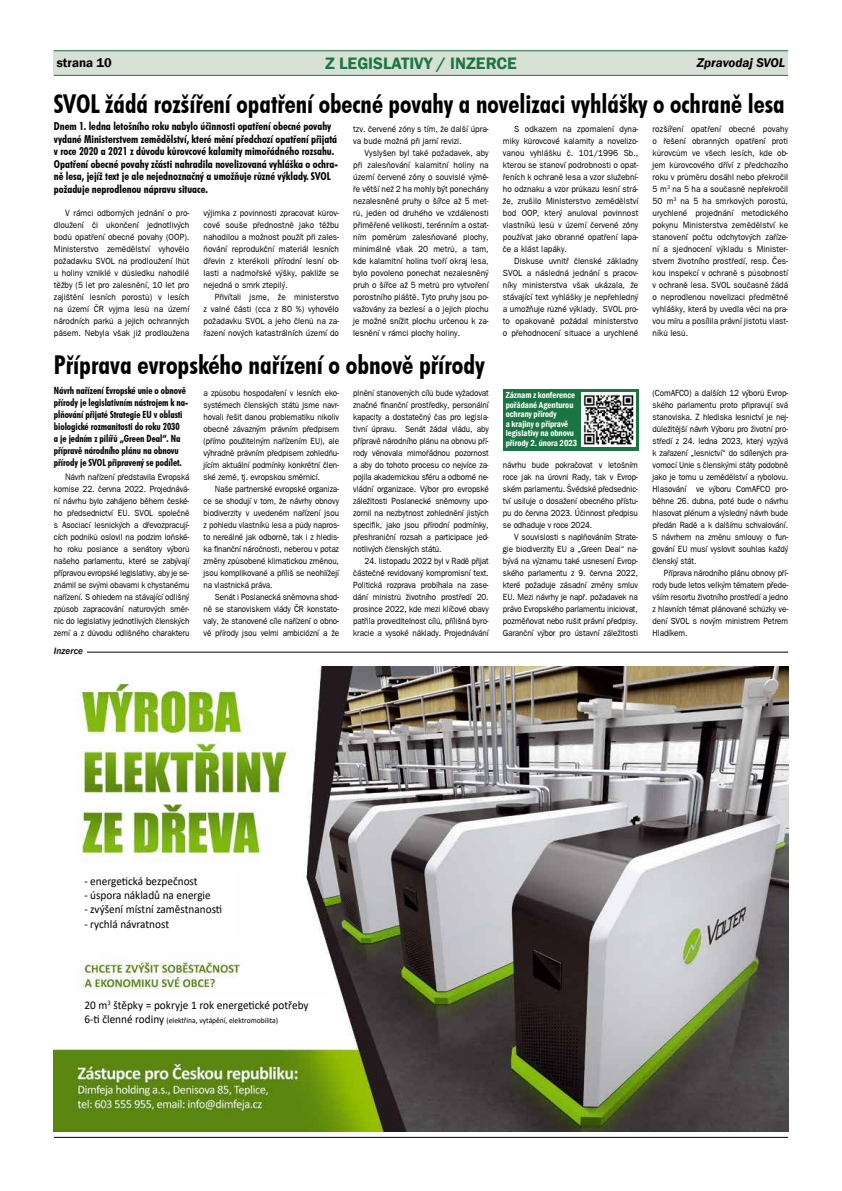
<style>
.page{position:relative;width:842px;height:1191px;background:#fff}
.page>*{position:absolute;margin:0;border:0;box-sizing:border-box;transform-origin:0 0}
.t1{font:26px "Futura Bd Cn AT";color:#000}
.t2{font:600 17px "Franklin Gothic";color:#1b7542}
.t3{font:italic 600 13px "Franklin Gothic";color:#000}
.t4{font:600 13px "Franklin Gothic";color:#000}
.t5{font:11.7px "Calibri";color:#000;scale:.96 1}
.t6{font:11px/12.5px "Futura Bd Cn AT";color:#000}
.t7{font:10px/12px "Futura Bd Cn AT";letter-spacing:-.005em;color:#000}
.t8{font:italic 500 9.5px "Franklin Gothic";color:#000}
.t9{font:9px/12px "Frankfurt Gothic";letter-spacing:-.01em;color:#000;text-align:justify;scale:.9 1}
.t10{font:9px/12px "Frankfurt Gothic";letter-spacing:-.01em;color:#000;text-align:justify;scale:.92 1}
.t11{font:600 condensed 9px/9.5px "Franklin Gothic";color:#fff}
.t12{font:8px "Calibri";letter-spacing:-.005em;color:#000;scale:.95 1}
.s1{font-size:9.3px}
.s2{font-size:11.7px}
</style>
<div class="page">
<hr style="left:54px;top:1137px;width:734px;height:1px;background:#000">
<div style="left:54px;top:50px;width:734px;height:25px;background:#d7e0d4"></div>
<hr style="left:54px;top:51px;width:734px;height:1px;background:#1b7542">
<hr style="left:54px;top:75px;width:734px;height:1px;background:#1b7542">
<hr style="left:87px;top:651px;width:701px;height:1px;background:#000">
<img style="left:54px;top:666px;width:734px;height:465px">
<div style="left:81px;top:873px;width:153px;height:63px;background:#fff"></div>
<div style="left:82px;top:997px;width:247px;height:33px;background:#fff"></div>
<div style="left:503px;top:389px;width:135px;height:61px;background:#1b7542"></div>
<img style="left:581px;top:393px;width:54px;height:54px">
<h3 class="t4" style="left:57px;top:55px;width:56px">strana 10</h3>
<h2 class="t2" style="left:325px;top:53px;width:193px">Z LEGISLATIVY / INZERCE</h2>
<h3 class="t3" style="left:697px;top:55px;width:90px">Zpravodaj SVOL</h3>
<h1 class="t1" style="left:54px;top:89px;width:732px">SVOL žádá rozšíření opatření obecné povahy a novelizaci vyhlášky o ochraně lesa</h1>
<p class="t6" style="left:54px;top:120px;width:286px">Dnem 1. ledna letošního roku nabylo účinnosti opatření obecné povahy vydané Ministerstvem zemědělství, které mění předchozí opatření přijatá v roce 2020 a 2021 z důvodu kůrovcové kalamity mimořádného rozsahu.<br>Opatření obecné povahy zčásti nahradila novelizovaná vyhláška o ochra&shy;ně lesa, jejíž text je ale nejednoznačný a umožňuje různé výklady. SVOL požaduje neprodlenou nápravu situace.</p>
<p class="t10" style="left:54px;top:206px;width:149px;text-indent:11px">V rámci odborných jednání o pro&shy;dloužení či ukončení jednotlivých bodů opatření obecné povahy (OOP).<br>Ministerstvo zemědělství vyhovělo požadavku SVOL na prodloužení lhůt u holiny vzniklé v důsledku nahodilé těžby (5 let pro zalesnění, 10 let pro zajištění lesních porostů) v lesích na území ČR vyjma lesů na území národních parků a jejich ochranných pásem. Nebyla však již prodloužena</p>
<p class="t10" style="left:204px;top:206px;width:149px">výjimka z povinnosti zpracovat kůrov&shy;cové souše přednostně jako těžbu nahodilou a možnost použít při zales&shy;ňování reprodukční materiál lesních dřevin z kterékoli přírodní lesní ob&shy;lasti a nadmořské výšky, pakliže se nejedná o smrk ztepilý.</p>
<p class="t10" style="left:204px;top:290px;width:149px;text-indent:11px">Přivítali jsme, že ministerstvo z valné části (cca z 80 %) vyhovělo požadavku SVOL a jeho členů na za&shy;řazení nových katastrálních území do</p>
<p class="t10" style="left:353px;top:122px;width:149px">tzv. červené zóny s tím, že další úpra&shy;va bude možná při jarní revizi.</p>
<p class="t10" style="left:353px;top:146px;width:149px;text-indent:11px">Vyslyšen byl také požadavek, aby při zalesňování kalamitní holiny na území červené zóny o souvislé výmě&shy;ře větší než 2 ha mohly být ponechány nezalesněné pruhy o šířce až 5 met&shy;rů, jeden od druhého ve vzdálenosti přiměřené velikosti, terénním a ostat&shy;ním poměrům zalesňované plochy, minimálně však 20 metrů, a tam, kde kalamitní holina tvoří okraj lesa, bylo povoleno ponechat nezalesněný pruh o šířce až 5 metrů pro vytvoření porostního pláště. Tyto pruhy jsou po&shy;važovány za bezlesí a o jejich plochu je možné snížit plochu určenou k za&shy;lesnění v rámci plochy holiny.</p>
<h1 class="t1" style="left:54px;top:349px;width:432px">Příprava evropského nařízení o obnově přírody</h1>
<p class="t7" style="left:54px;top:384px;width:136px">Návrh nařízení Evropské unie o obnově přírody je legislativním nástrojem k na&shy;plňování přijaté Strategie EU v oblasti biologické rozmanitosti do roku 2030<br>a je jedním z pilířů „Green Deal“. Na přípravě národního plánu na obnovu přírody je SVOL připravený se podílet.</p>
<p class="t9" style="left:54px;top:470px;width:152px;text-indent:11px"><span class="s1">N</span>ávrh nařízení představila Evropská komise 22. června 2022. Projednává&shy;ní návrhu bylo zahájeno během české&shy;ho předsednictví EU. SVOL společně s Asociací lesnických a dřevozpracují&shy;cích podniků oslovil na podzim loňské&shy;ho roku poslance a senátory výborů našeho parlamentu, které se zabývají přípravou evropské legislativy, aby je se&shy;známil se svými obavami k chystanému nařízení. S ohledem na stávající odlišný způsob zapracování naturových směr&shy;nic do legislativy jednotlivých členských zemí a z důvodu odlišného charakteru</p>
<p class="t8" style="left:54px;top:645px;width:31px">Inzerce</p>
<p class="t9" style="left:204px;top:386px;width:152px">a způsobu hospodaření v lesních eko&shy;systémech členských států jsme navr&shy;hovali řešit danou problematiku nikoliv obecně závazným právním předpisem (přímo použitelným nařízením EU), ale výhradně právním předpisem zohledňu&shy;jícím aktuální podmínky konkrétní člen&shy;ské země, tj. evropskou směrnicí.</p>
<p class="t9" style="left:204px;top:482px;width:152px;text-indent:11px">Naše partnerské evropské organiza&shy;ce se shodují v tom, že návrhy obnovy biodiverzity v uvedeném nařízení jsou z pohledu vlastníků lesa a půdy napros&shy;to nereálné jak odborně, tak i z hledis&shy;ka finanční náročnosti, neberou v potaz změny způsobené klimatickou změnou, jsou komplikované a příliš se neohlížejí na vlastnická práva.</p>
<p class="t9" style="left:204px;top:590px;width:152px;text-indent:11px">Senát i Poslanecká sněmovna shod&shy;ně se stanoviskem vlády ČR konstato&shy;valy, že stanovené cíle nařízení o obno&shy;vě přírody jsou velmi ambiciózní a že</p>
<p class="t9" style="left:353px;top:386px;width:152px">plnění stanovených cílů bude vyžadovat značné finanční prostředky, personální kapacity a dostatečný čas pro legisla&shy;tivní úpravu. Senát žádal vládu, aby přípravě národního plánu na obnovu pří&shy;rody věnovala mimořádnou pozornost a aby do tohoto procesu co nejvíce za&shy;pojila akademickou sféru a odborné ne&shy;vládní organizace. Výbor pro evropské záležitosti Poslanecké sněmovny upo&shy;zornil na nezbytnost zohlednění jistých specifik, jako jsou přírodní podmínky, přeshraniční rozsah a participace jed&shy;notlivých členských států.</p>
<p class="t9" style="left:353px;top:554px;width:152px;text-indent:11px">24. listopadu 2022 byl v Radě přijat částečně revidovaný kompromisní text.<br>Politická rozprava probíhala na zase&shy;dání ministrů životního prostředí 20. prosince 2022, kde mezi klíčové obavy patřila proveditelnost cílů, přílišná byro&shy;kracie a vysoké náklady. Projednávání</p>
<p class="t10" style="left:503px;top:122px;width:149px;text-indent:11px">S odkazem na zpomalení dyna&shy;miky kůrovcové kalamity a novelizo&shy;vanou vyhlášku č. 101/1996 Sb., kterou se stanoví podrobnosti o opat&shy;řeních k ochraně lesa a vzor služební&shy;ho odznaku a vzor průkazu lesní strá&shy;že, zrušilo Ministerstvo zemědělství bod OOP, který anuloval povinnost vlastníků lesů v území červené zóny používat jako obranné opatření lapa&shy;če a klást lapáky.</p>
<p class="t10" style="left:503px;top:254px;width:149px;text-indent:11px">Diskuse uvnitř členské základny SVOL a následná jednání s pracov&shy;níky ministerstva však ukázala, že stávající text vyhlášky je nepřehledný a umožňuje různé výklady. SVOL pro&shy;to opakovaně požádal ministerstvo o přehodnocení situace a urychlené</p>
<p class="t10" style="left:653px;top:122px;width:149px">rozšíření opatření obecné povahy o řešení obranných opatření proti kůrovcům ve všech lesích, kde ob&shy;jem kůrovcového dříví z předchozího roku v průměru dosáhl nebo překročil 5 m<sup>3</sup> na 5 ha a současně nepřekročil 50 m<sup>3</sup> na 5 ha smrkových porostů, urychlené projednání metodického pokynu Ministerstva zemědělství ke stanovení počtu odchytových zaříze&shy;ní a sjednocení výkladu s Minister&shy;stvem životního prostředí, resp. Čes&shy;kou inspekcí v ochraně s působností v ochraně lesa. SVOL současně žádá o neprodlenou novelizaci předmětné vyhlášky, která by uvedla věci na pra&shy;vou míru a posílila právní jistotu vlast&shy;níků lesů.</p>
<p class="t11" style="left:506px;top:390px;width:73px">Záznam z konference pořádané Agenturou ochrany přírody<br>a krajiny o přípravě legislativy na obnovu přírody 2. února 2023</p>
<p class="t9" style="left:503px;top:458px;width:151px">návrhu bude pokračovat v letošním roce jak na úrovni Rady, tak v Evrop&shy;ském parlamentu. Švédské předsednic&shy;tví usiluje o dosažení obecného přístu&shy;pu do června 2023. Účinnost předpisu se odhaduje v roce 2024.</p>
<p class="t9" style="left:503px;top:530px;width:151px;text-indent:11px">V souvislosti s naplňováním Strate&shy;gie biodiverzity EU a „Green Deal“ na&shy;bývá na významu také usnesení Evrop&shy;ského parlamentu z 9. června 2022, které požaduje zásadní změny smluv EU. Mezi návrhy je např. požadavek na právo Evropského parlamentu iniciovat, pozměňovat nebo rušit právní předpisy.<br>Garanční výbor pro ústavní záležitosti</p>
<p class="t9" style="left:653px;top:386px;width:152px">(ComAFCO) a dalších 12 výborů Evrop&shy;ského parlamentu proto připravují svá stanoviska. Z hlediska lesnictví je nej&shy;důležitější návrh Výboru pro životní pro&shy;středí z 24. ledna 2023, který vyzývá k zařazení „lesnictví“ do sdílených pra&shy;vomocí Unie s členskými státy podobně jako je tomu u zemědělství a rybolovu.<br>Hlasování ve výboru ComAFCO pro&shy;běhne 26. dubna, poté bude o návrhu hlasovat plénum a výsledný návrh bude předán Radě a k dalšímu schvalování.<br>S návrhem na změnu smlouvy o fun&shy;gování EU musí vyslovit souhlas každý členský stát.</p>
<p class="t9" style="left:653px;top:566px;width:152px;text-indent:11px">Příprava národního plánu obnovy pří&shy;rody bude letos velkým tématem přede&shy;vším resortu životního prostředí a jedno z hlavních témat plánované schůzky ve&shy;dení SVOL s novým ministrem Petrem Hladíkem.</p>
<p class="t5" style="left:84px;top:872px;width:119px">- energetická bezpečnost</p>
<p class="t5" style="left:84px;top:887px;width:133px">- úspora nákladů na energie</p>
<p class="t5" style="left:84px;top:901px;width:145px">- zvýšení místní zaměstnanosti</p>
<p class="t5" style="left:84px;top:915px;width:90px">- rychlá návratnost</p>
<p class="t5" style="left:84px;top:997px;width:235px">20 m<sup>3</sup> štěpky = pokryje 1 rok energetické potřeby</p>
<p class="t12" style="left:84px;top:1014px;width:205px"><span class="s2">6-ti členné rodiny</span> (elektřina, vytápění, elektromobilita)</p>
</div>
